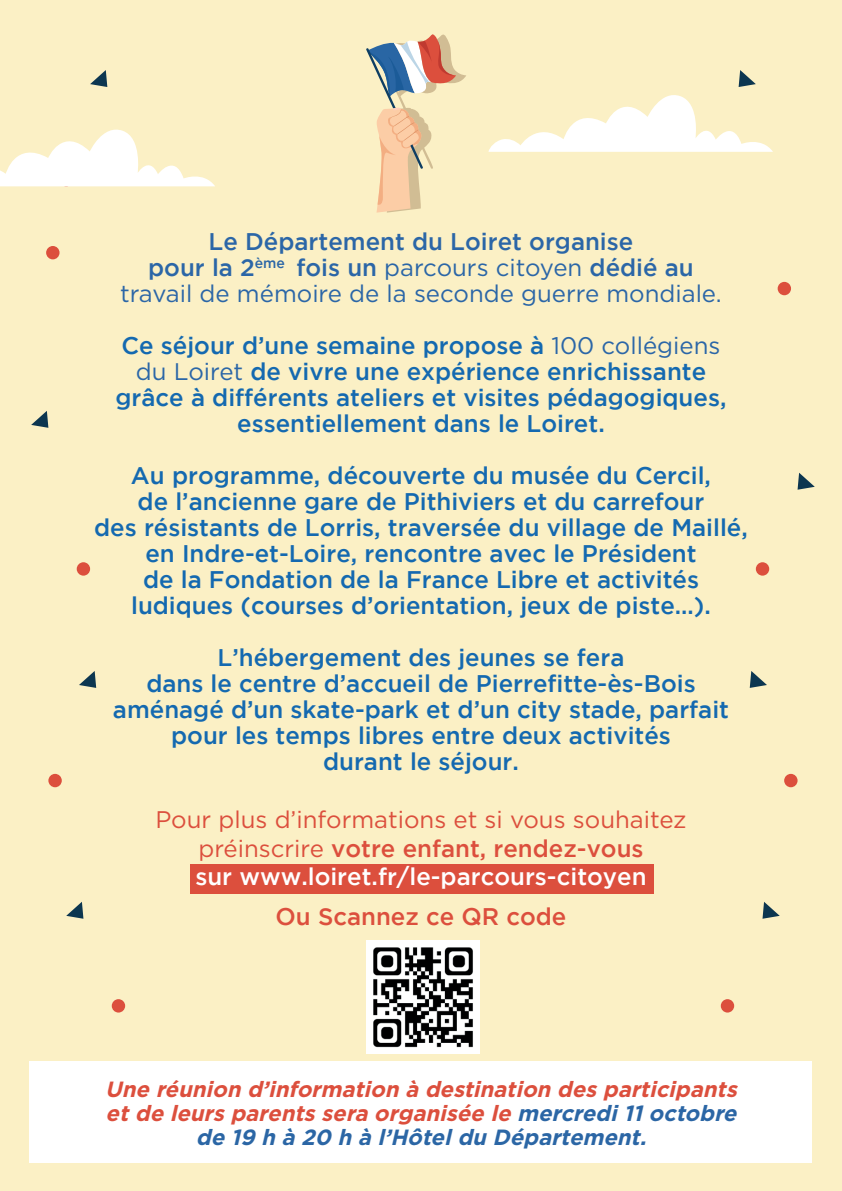
<style>
.page{position:relative;width:842px;height:1191px;background:#fbf0c5}
.page>*{position:absolute;margin:0;border:0;box-sizing:border-box;transform-origin:0 0}
.t1{font:500 24px/26px "Gotham";color:#1469b0;text-align:center}
.t2{font:24px/26px "Gotham";color:#2b66a7;text-align:center}
.t3{font:24px/28.8px "Gotham";color:#dc4f3d;text-align:center}
.t4{font:500 24px "Gotham";color:#dc4f3d}
.t5{font:italic 700 22px/24px "Gotham";color:#dc4f3d;text-align:center}
.s1{font-weight:500}
.s2{font-weight:400;color:#2b66a7}
.s3{font-weight:500;color:#fff}
.s4{color:#2b66a5}
</style>
<div class="page">
<div style="left:30px;top:1061px;width:782px;height:101px;background:#fff"></div>
<div style="left:190px;top:864px;width:463px;height:29px;background:#dc4f3d"></div>
<img style="left:366px;top:940px;width:114px;height:113px">
<svg style="left:366px;top:34px;width:100px;height:179px"></svg>
<div style="left:46px;top:246px;width:14px;height:13px;background:#dc4f3d;border-radius:50%"></div>
<div style="left:77px;top:562px;width:13px;height:13px;background:#dc4f3d;border-radius:50%"></div>
<svg style="left:90px;top:70px;width:17px;height:17px"></svg>
<svg style="left:31px;top:411px;width:17px;height:17px"></svg>
<svg style="left:79px;top:671px;width:17px;height:17px"></svg>
<div style="left:48px;top:774px;width:14px;height:13px;background:#dc4f3d;border-radius:50%"></div>
<div style="left:112px;top:999px;width:13px;height:13px;background:#dc4f3d;border-radius:50%"></div>
<svg style="left:66px;top:902px;width:17px;height:16px"></svg>
<div style="left:778px;top:282px;width:13px;height:13px;background:#dc4f3d;border-radius:50%"></div>
<div style="left:756px;top:562px;width:13px;height:13px;background:#dc4f3d;border-radius:50%"></div>
<svg style="left:797px;top:473px;width:18px;height:17px"></svg>
<svg style="left:750px;top:671px;width:17px;height:17px"></svg>
<div style="left:784px;top:774px;width:13px;height:13px;background:#dc4f3d;border-radius:50%"></div>
<div style="left:721px;top:999px;width:13px;height:13px;background:#dc4f3d;border-radius:50%"></div>
<svg style="left:762px;top:902px;width:18px;height:16px"></svg>
<svg style="left:488px;top:70px;width:285px;height:82px"></svg>
<svg style="left:0;top:129px;width:215px;height:57px"></svg>
<p class="t2" style="left:120px;top:228px;width:603px"><span class="s1">Le Département du Loiret organise<br>pour la 2</span><sup>ème</sup> <span class="s1">fois un</span> parcours citoyen <span class="s1">dédié au </span>travail de mémoire de la seconde guerre mondiale.</p>
<p class="t1" style="left:116px;top:332px;width:612px">Ce séjour d’une semaine propose à <span class="s2">100 collégiens du Loiret</span> de vivre une expérience enrichissante grâce à différents ateliers et visites pédagogiques, essentiellement dans le Loiret.</p>
<p class="t1" style="left:94px;top:462px;width:655px">Au programme, découverte du musée du Cercil,<br>de l’ancienne gare de Pithiviers et du carrefour<br>des résistants de Lorris, traversée du village de Maillé, en Indre-et-Loire, rencontre avec le Président<br>de la Fondation de la France Libre et activités ludiques (courses d’orientation, jeux de piste…).</p>
<p class="t1" style="left:113px;top:644px;width:618px">L’hébergement des jeunes se fera<br>dans le centre d’accueil de Pierrefitte-ès-Bois aménagé d’un skate-park et d’un city stade, parfait pour les temps libres entre deux activités<br>durant le séjour.</p>
<p class="t3" style="left:155px;top:804px;width:533px">Pour plus d’informations et si vous souhaitez préinscrire <span class="s1">votre enfant, rendez-vous<br></span><span class="s3">sur www.loiret.fr/le-parcours-citoyen</span></p>
<p class="t4" style="left:275px;top:903px;width:292px">Ou Scannez ce QR code</p>
<p class="t5" style="left:105px;top:1076px;width:640px">Une réunion d’information à destination desparticipants etde leursparentssera organisée le <span class="s4">mercredi11octobre de 19 h à 20 h à l’Hôteldu Département.</span></p>
</div>
